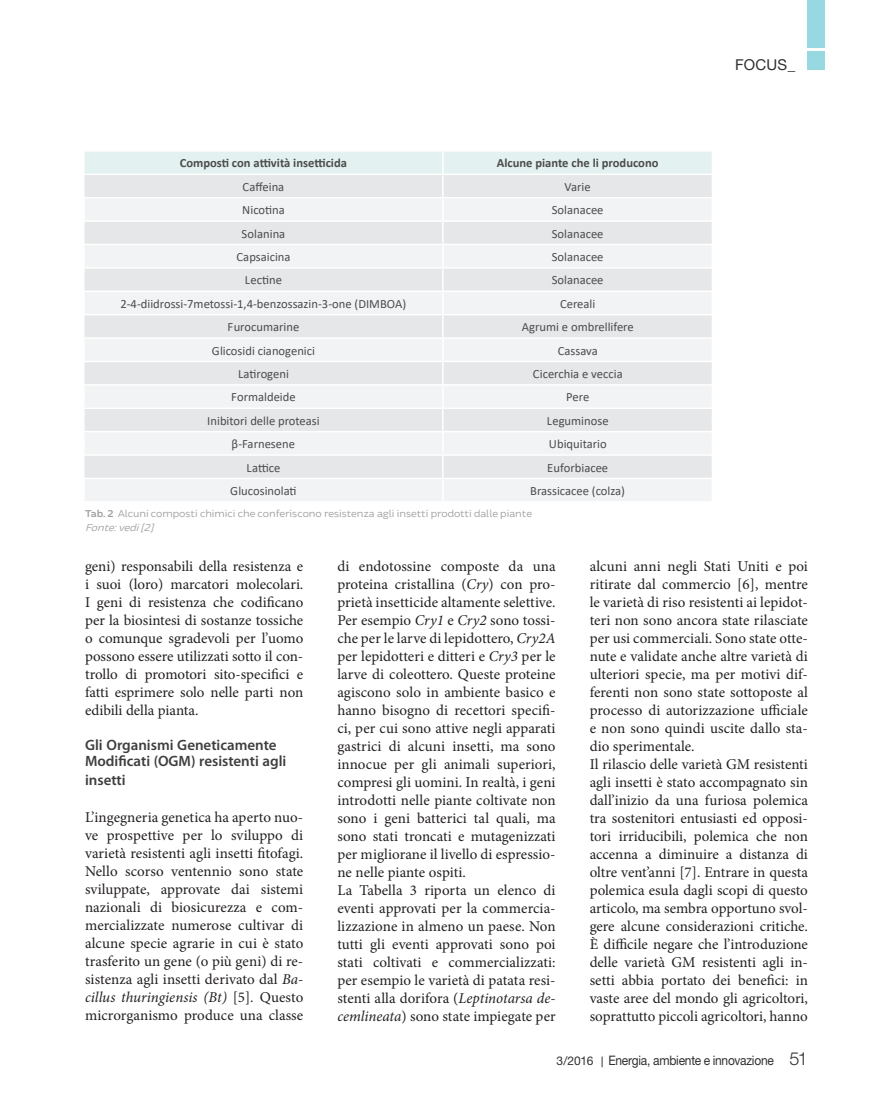
<style>
.page{position:relative;width:893px;height:1106px;background:#fff}
.page>*{position:absolute;margin:0;border:0;box-sizing:border-box;transform-origin:0 0}
.t1{font:15px/18px "Minion Pro";color:#231f20;text-align:justify}
.t2{font:600 15px/16.5px "Myriad Pro";color:#3e3e3f}
.t3{font:15px "Helvetica Neue LT Std";letter-spacing:.01em;color:#312f30}
.t4{font:13.05px "Helvetica Neue LT Std";letter-spacing:-.02em;color:#312f30;scale:.92 1}
.t5{font:12.6px "Calibri";color:#4c4c4c}
.t6{font:700 12.6px "Calibri";color:#4c4c4c}
.t7{font:10.5px/13.5px "Brocha";color:#9d9fa2}
.s1{font-weight:600;color:#9c9f9f}
.s2{font-style:italic}
.s3{font-size:12px}
.s4{font-family:"Calibri";font-size:12px}
.s5{font-family:"Helvetica Neue";font-weight:300;font-size:18px}
</style>
<div class="page">
<div style="left:808px;top:51px;width:17px;height:19px;background:#97d8e1"></div>
<div style="left:808px;top:0;width:17px;height:48px;background:#97d8e2"></div>
<svg style="left:84px;top:152px;width:628px;height:349px"></svg>
<hr style="left:83px;top:477px;width:360px;height:2px;background:#fff">
<hr style="left:83px;top:479px;width:2px;height:22px;background:#fff">
<hr style="left:442px;top:479px;width:2px;height:22px;background:#fff">
<p class="t6" style="left:180px;top:154px;width:169px">Composti con attività insetticida</p>
<p class="t6" style="left:497px;top:154px;width:163px">Alcune piante che li producono</p>
<p class="t5" style="left:243px;top:178px;width:43px">Caffeina</p>
<p class="t5" style="left:565px;top:178px;width:28px">Varie</p>
<p class="t5" style="left:242px;top:201px;width:44px">Nicotina</p>
<p class="t5" style="left:552px;top:201px;width:53px">Solanacee</p>
<p class="t5" style="left:242px;top:225px;width:45px">Solanina</p>
<p class="t5" style="left:552px;top:225px;width:53px">Solanacee</p>
<p class="t5" style="left:236px;top:248px;width:56px">Capsaicina</p>
<p class="t5" style="left:552px;top:248px;width:53px">Solanacee</p>
<p class="t5" style="left:245px;top:271px;width:39px">Lectine</p>
<p class="t5" style="left:552px;top:271px;width:53px">Solanacee</p>
<p class="t5" style="left:120px;top:295px;width:287px">2-4-diidrossi-7metossi-1,4-benzossazin-3-one (DIMBOA)</p>
<p class="t5" style="left:560px;top:295px;width:37px">Cereali</p>
<p class="t5" style="left:228px;top:318px;width:73px">Furocumarine</p>
<p class="t5" style="left:522px;top:318px;width:114px">Agrumi e ombrellifere</p>
<p class="t5" style="left:212px;top:341px;width:105px">Glicosidi cianogenici</p>
<p class="t5" style="left:558px;top:341px;width:42px">Cassava</p>
<p class="t5" style="left:238px;top:365px;width:52px">Latirogeni</p>
<p class="t5" style="left:533px;top:365px;width:91px">Cicerchia e veccia</p>
<p class="t5" style="left:231px;top:388px;width:66px">Formaldeide</p>
<p class="t5" style="left:566px;top:388px;width:25px">Pere</p>
<p class="t5" style="left:207px;top:412px;width:114px">Inibitori delle proteasi</p>
<p class="t5" style="left:547px;top:412px;width:63px">Leguminose</p>
<p class="t5" style="left:232px;top:435px;width:65px">β-Farnesene</p>
<p class="t5" style="left:549px;top:435px;width:59px">Ubiquitario</p>
<p class="t5" style="left:247px;top:458px;width:35px">Lattice</p>
<p class="t5" style="left:547px;top:458px;width:62px">Euforbiacee</p>
<p class="t5" style="left:230px;top:482px;width:68px">Glucosinolati</p>
<p class="t5" style="left:530px;top:482px;width:96px">Brassicacee (colza)</p>
<p class="t7" style="left:85px;top:507px;width:448px"><span class="s1">Tab. 2</span> Alcuni composti chimici che conferiscono resistenza agli insetti prodotti dalle piante<br><span class="s2">Fonte:vedi[2]</span></p>
<p class="t3" style="left:735px;top:55px;width:62px">FOCUS_</p>
<p class="t1" style="left:85px;top:557px;width:220px">geni) responsabili della resistenza e i suoi (loro) marcatori molecolari.<br>I geni di resistenza che codificano per la biosintesi di sostanze tossiche o comunque sgradevoli per l’uomo possono essere utilizzati sotto il con&shy;trollo di promotori sito-specifici e fatti esprimere solo nelle parti non edibili della pianta.</p>
<p class="t2" style="left:85px;top:736px;width:203px">Gli Organismi Geneticamente<br>Modificati (OGM) resistenti agli</p>
<p class="t2" style="left:85px;top:771px;width:42px">insetti</p>
<p class="t1" style="left:85px;top:808px;width:220px">L’ingegneria genetica ha aperto nuo&shy;ve prospettive per lo sviluppo di varietà resistenti agli insetti fitofagi.<br>Nello scorso ventennio sono state sviluppate, approvate dai sistemi nazionali di biosicurezza e com&shy;mercializzate numerose cultivar di alcune specie agrarie in cui è stato trasferito un gene (o più geni) di re&shy;sistenza agli insetti derivato dal <span class="s2">Ba&shy;cillus thuringiensis (Bt)</span> [5]<span class="s2">.</span> Questo microrganismo produce una classe</p>
<p class="t1" style="left:337px;top:557px;width:220px;text-align:left">di endotossine composte da una proteina cristallina (<span class="s2">Cry</span>) con pro&shy;prietà insetticide altamente selettive.<br>Per esempio <span class="s2">Cry1</span> e <span class="s2">Cry2</span> sono tossi&shy;che per le larve di lepidottero, <span class="s2">Cry2A </span>per lepidotteri e ditteri e <span class="s2">Cry3</span> per le larve di coleottero. Queste proteine agiscono solo in ambiente basico e hanno bisogno di recettori specifi&shy;ci, per cui sono attive negli apparati gastrici di alcuni insetti, ma sono innocue per gli animali superiori, compresi gli uomini. In realtà, i geni introdotti nelle piante coltivate non sono i geni batterici tal quali, ma sono stati troncati e mutagenizzati per migliorane il livello di espressio&shy;ne nelle piante ospiti.<br>La Tabella 3 riporta un elenco di eventi approvati per la commercia&shy;lizzazione in almeno un paese. Non tutti gli eventi approvati sono poi stati coltivati e commercializzati: per esempio le varietà di patata resi&shy;stenti alla dorifora (<span class="s2">Leptinotarsa de&shy;cemlineata</span>) sono state impiegate per</p>
<p class="t1" style="left:590px;top:557px;width:220px;text-align:left">alcuni anni negli Stati Uniti e poi ritirate dal commercio [6], mentre le varietà di riso resistenti ai lepidot&shy;teri non sono ancora state rilasciate per usi commerciali. Sono state otte&shy;nute e validate anche altre varietà di ulteriori specie, ma per motivi dif&shy;ferenti non sono state sottoposte al processo di autorizzazione ufficiale e non sono quindi uscite dallo sta&shy;dio sperimentale.<br>Il rilascio delle varietà GM resistenti agli insetti è stato accompagnato sin dall’inizio da una furiosa polemica tra sostenitori entusiasti ed opposi&shy;tori irriducibili, polemica che non accenna a diminuire a distanza di oltre vent’anni [7]. Entrare in questa polemica esula dagli scopi di questo articolo, ma sembra opportuno svol&shy;gere alcune considerazioni critiche.<br>È difficile negare che l’introduzione delle varietà GM resistenti agli in&shy;setti abbia portato dei benefici: in vaste aree del mondo gli agricoltori, soprattutto piccoli agricoltori, hanno</p>
<p class="t4" style="left:557px;top:1052px;width:275px"><span class="s3">3/2016</span> <span class="s4">|</span> Energia, ambiente e innovazione <span class="s5">51</span></p>
</div>
